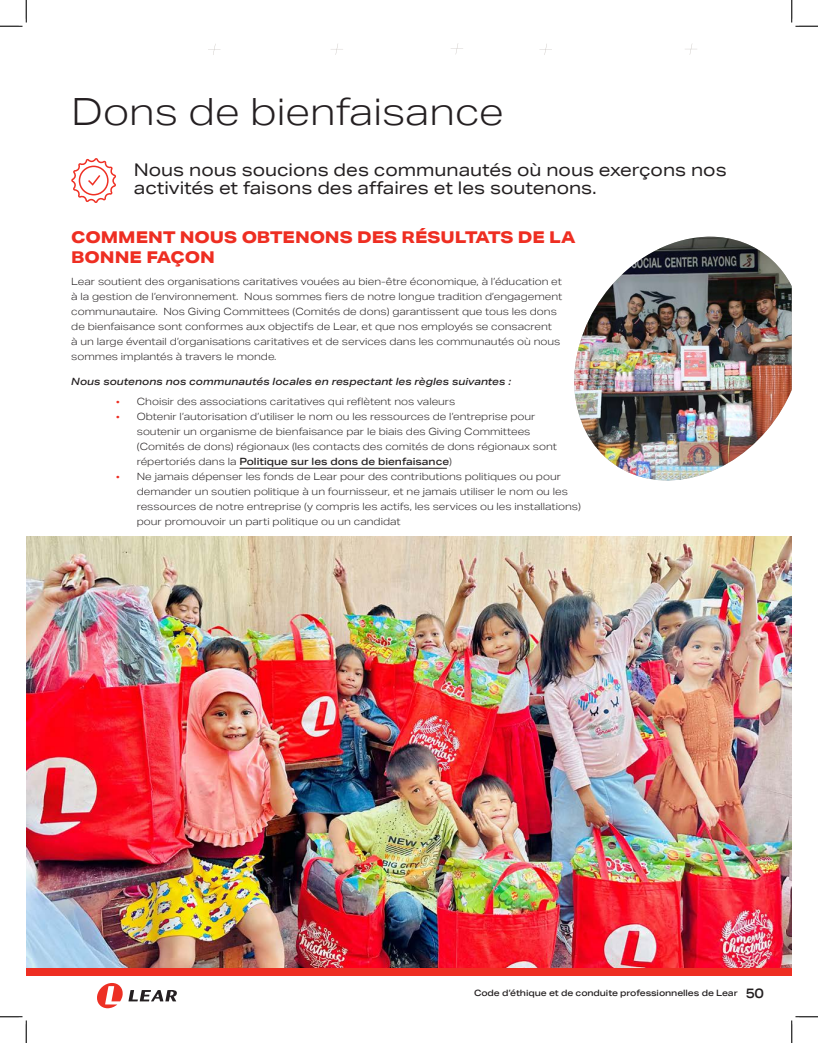
<style>
.page{position:relative;width:818px;height:1043px;background:#fff}
.page>*{position:absolute;margin:0;border:0;box-sizing:border-box;transform-origin:0 0}
.t1{font:300 37.5px "Aktiv Grotesk Ex";color:#241f21}
.t2{font:17.5px/18.8px "Aktiv Grotesk Ex";color:#231f20}
.t3{font:800 16.25px/19.5px "Aktiv Grotesk Ex";color:#ee2e22}
.t4{font:500 13.62px "Aktiv Grotesk Ex";color:#231f20}
.t5{font:300 10px/15px "Aktiv Grotesk Ex";color:#231f20}
.t6{font:italic 500 10px "Aktiv Grotesk Ex";color:#231f20}
.t7{font:500 8.75px "Aktiv Grotesk Ex";letter-spacing:-.01em;color:#231f20}
.s1{color:#ee2e22}
.s2{font-weight:500}
</style>
<div class="page">
<img style="left:26px;top:536px;width:765px;height:432px">
<div style="left:26px;top:968px;width:765px;height:7px;background:#ee2e22"></div>
<svg style="left:97px;top:983px;width:80px;height:25px"></svg>
<img style="left:574px;top:237px;width:217px;height:244px">
<svg style="left:71px;top:158px;width:45px;height:45px"></svg>
<hr style="left:239px;top:468px;width:208px;height:1px;background:#231f20">
<svg style="left:208px;top:44px;width:12px;height:11px"></svg>
<svg style="left:331px;top:44px;width:12px;height:11px"></svg>
<svg style="left:451px;top:43px;width:12px;height:12px"></svg>
<svg style="left:539px;top:44px;width:13px;height:11px"></svg>
<svg style="left:685px;top:43px;width:12px;height:12px"></svg>
<svg style="left:0;top:0;width:27px;height:27px"></svg>
<svg style="left:0;top:1016px;width:27px;height:26px"></svg>
<svg style="left:791px;top:0;width:27px;height:27px"></svg>
<svg style="left:791px;top:1016px;width:27px;height:26px"></svg>
<p class="t1" style="left:71px;top:90px;width:434px">Dons de bienfaisance</p>
<p class="t2" style="left:134px;top:160px;width:594px">Nous nous soucions des communautés où nous exerçons nos activités et faisons des affaires et les soutenons.</p>
<p class="t3" style="left:71px;top:227px;width:505px">COMMENT NOUS OBTENONS DES RÉSULTATS DE LA<br>BONNE FAÇON</p>
<p class="t5" style="left:71px;top:273px;width:492px">Lear soutient des organisations caritatives vouées au bien-être économique, à l’éducation et à la gestion de l’environnement. Nous sommes fiers de notre longue tradition d’engagement communautaire. Nos Giving Committees (Comités de dons) garantissent que tous les dons de bienfaisance sont conformes aux objectifs de Lear, et que nos employés se consacrent<br>à un large éventail d’organisations caritatives et de services dans les communautés où nous sommes implantés à travers le monde.</p>
<p class="t6" style="left:71px;top:375px;width:441px">Nous soutenons nos communautés locales en respectant les règles suivantes :</p>
<p class="t5" style="left:116px;top:394px;width:340px"><span class="s1">•</span> Choisir des associations caritatives qui reflètent nos valeurs</p>
<p class="t5" style="left:137px;top:409px;width:421px;text-indent:-21px"><span class="s1">•</span> Obtenir l’autorisation d’utiliser le nom ou les ressources de l’entreprise pour soutenir un organisme de bienfaisance par le biais des Giving Committees (Comités de dons) régionaux (les contacts des comités de dons régionaux sont répertoriés dans la <span class="s2">Politique sur les dons de bienfaisance</span>)</p>
<p class="t5" style="left:137px;top:469px;width:445px;text-indent:-20px"><span class="s1">•</span> Ne jamais dépenser les fonds de Lear pour des contributions politiques ou pour demander un soutien politique à un fournisseur, et ne jamais utiliser le nom ou les ressources de notre entreprise (y compris les actifs, les services ou les installations) pour promouvoir un parti politique ou un candidat</p>
<p class="t7" style="left:474px;top:987px;width:265px">Code d’éthique et de conduite professionnelles de Lear</p>
<p class="t4" style="left:745px;top:985px;width:20px">50</p>
</div>
